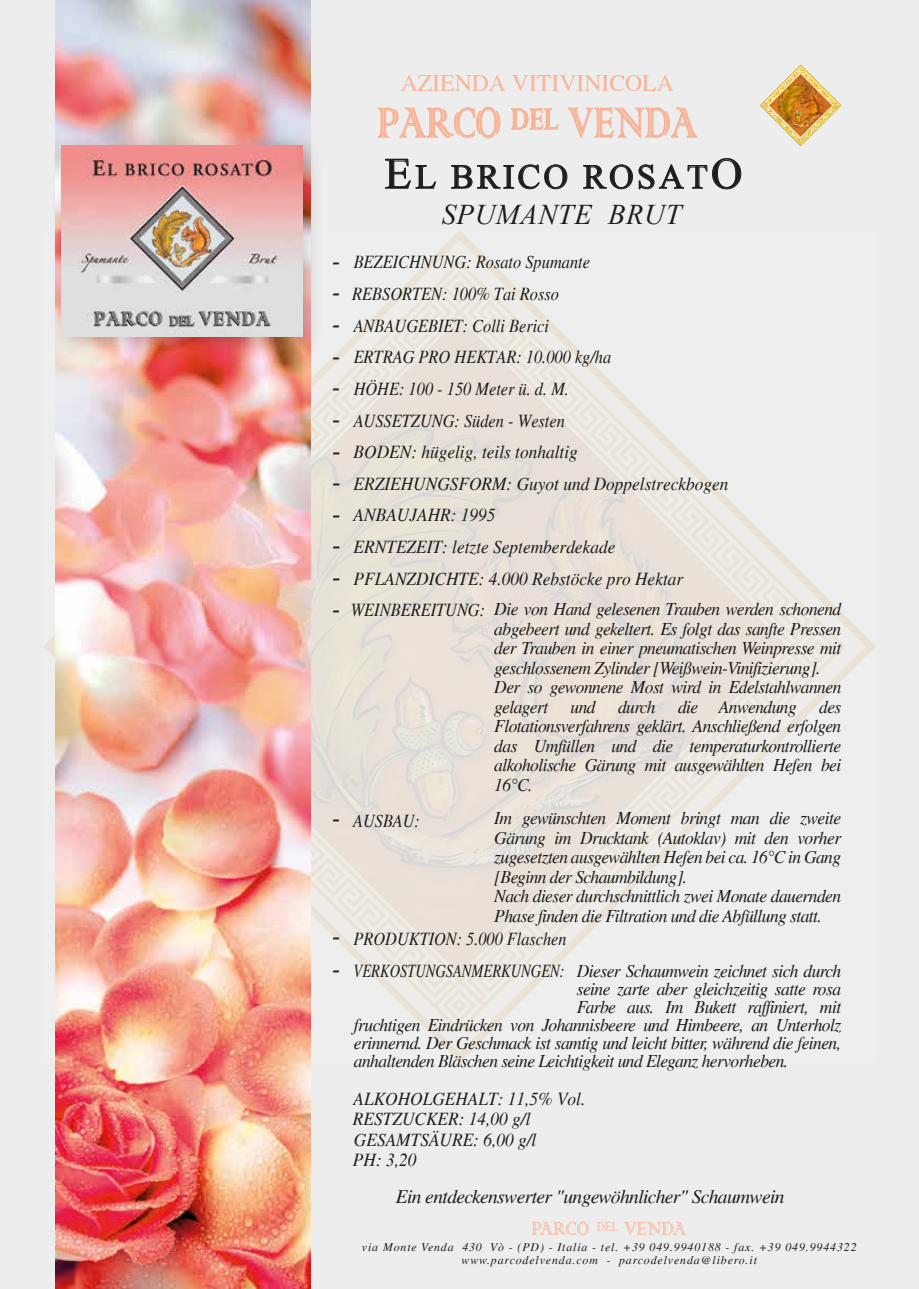
<style>
.page{position:relative;width:919px;height:1289px;background:#fff}
.page>*{position:absolute;margin:0;border:0;box-sizing:border-box;transform-origin:0 0}
.t1{font:56.25px "Colonna";color:#f7b396;scale:.7 1}
.t2{font:34.2px "Times New Roman";letter-spacing:.09em;color:#1d1d1b}
.t3{font:italic 28.5px "Times New Roman";letter-spacing:.02em;color:#1d1d1b}
.t4{font:25.05px "Colonna";color:#f7b396;scale:.76 1}
.t5{font:23.7px "Times";color:#f7b396}
.t6{font:italic 19.5px "Times";letter-spacing:-.03em;color:#1d1d1b}
.t7{font:italic 18.6px/20.4px "Times";color:#1d1d1b;scale:.93 1}
.t8{font:italic 18.6px "Times";color:#1d1d1b;scale:.88 1}
.t9{font:italic 18.6px "Times";color:#1d1d1b;scale:.87 1}
.t10{font:italic 18.6px "Times";color:#1d1d1b;scale:.77 1}
.t11{font:italic 18.3px/19.5px "Times";letter-spacing:-.03em;color:#1d1d1b;scale:.95 1}
.t12{font:italic 12px/13.5px "Times";letter-spacing:.075em;color:#1d1d1b;text-align:center}
.s1{font-size:39.3px}
.s2{font-size:43.5px}
.s3{font-size:29.85px}
</style>
<div class="page">
<div style="left:0;top:0;width:918px;height:1288px;background:#ededed"></div>
<img style="left:43px;top:231px;width:832px;height:831px">
<img style="left:56px;top:0;width:254px;height:1288px">
<img style="left:43px;top:127px;width:286px;height:237px">
<img style="left:62px;top:146px;width:241px;height:191px">
<svg style="left:759px;top:64px;width:82px;height:82px"></svg>
<img style="left:778px;top:84px;width:44px;height:41px">
<svg style="left:378px;top:107px;width:122px;height:31px"></svg>
<svg style="left:511px;top:108px;width:47px;height:22px"></svg>
<svg style="left:568px;top:108px;width:129px;height:30px"></svg>
<svg style="left:385px;top:159px;width:51px;height:30px"></svg>
<svg style="left:451px;top:165px;width:116px;height:24px"></svg>
<svg style="left:583px;top:165px;width:49px;height:24px"></svg>
<svg style="left:638px;top:158px;width:103px;height:31px"></svg>
<p class="t5" style="left:400px;top:70px;width:275px">AZIENDA VITIVINICOLA</p>
<h1 class="t1" style="left:377px;top:86px;width:459px">PARCO <span class="s1">DEL</span> VENDA</h1>
<h2 class="t2" style="left:384px;top:154px;width:359px"><span class="s2">E</span>L BRICO ROSAT<span class="s2">O</span></h2>
<h3 class="t3" style="left:441px;top:195px;width:241px">SPUMANTE BRUT</h3>
<p class="t8" style="left:332px;top:252px;width:295px"><span class="s3">-</span> BEZEICHNUNG: Rosato Spumante</p>
<p class="t8" style="left:332px;top:283px;width:259px"><span class="s3">-</span> REBSORTEN: 100% Tai Rosso</p>
<p class="t8" style="left:332px;top:315px;width:248px"><span class="s3">-</span> ANBAUGEBIET: Colli Berici</p>
<p class="t8" style="left:332px;top:347px;width:319px"><span class="s3">-</span> ERTRAG PRO HEKTAR: 10.000 kg/ha</p>
<p class="t8" style="left:332px;top:378px;width:271px"><span class="s3">-</span> HÖHE: 100 - 150 Meter ü. d. M.</p>
<p class="t8" style="left:332px;top:410px;width:266px"><span class="s3">-</span> AUSSETZUNG: Süden - Westen</p>
<p class="t7" style="left:332px;top:442px;width:266px"><span class="s3">-</span> BODEN: hügelig, teils tonhaltig</p>
<p class="t7" style="left:332px;top:473px;width:428px"><span class="s3">-</span> ERZIEHUNGSFORM: Guyot und Doppelstreckbogen</p>
<p class="t7" style="left:332px;top:505px;width:177px"><span class="s3">-</span> ANBAUJAHR: 1995</p>
<p class="t7" style="left:332px;top:536px;width:306px"><span class="s3">-</span> ERNTEZEIT: letzte Septemberdekade</p>
<p class="t7" style="left:332px;top:568px;width:379px"><span class="s3">-</span> PFLANZDICHTE: 4.000 Rebstöcke pro Hektar</p>
<p class="t8" style="left:332px;top:599px;width:176px"><span class="s3">-</span> WEINBEREITUNG:</p>
<p class="t11" style="left:494px;top:599px;width:367px">Die von Hand gelesenen Trauben werden schonend abgebeert und gekeltert. Es folgt das sanfte Pressen der Trauben in einer pneumatischen Weinpresse mit geschlossenem Zylinder [Weißwein-Vinifizierung].<br>Der so gewonnene Most wird in Edelstahlwannen gelagert und durch die Anwendung des Flotationsverfahrens geklärt. Anschließend erfolgen das Umfüllen und die temperaturkontrollierte alkoholische Gärung mit ausgewählten Hefen bei 16°C.</p>
<p class="t11" style="left:494px;top:808px;width:366px">Im gewünschten Moment bringt man die zweite Gärung im Drucktank (Autoklav) mit den vorher zugesetzten ausgewählten Hefen bei ca. 16°C in Gang [Beginn der Schaumbildung].<br>Nach dieser durchschnittlich zwei Monate dauernden Phase finden die Filtration und die Abfüllung statt.</p>
<p class="t11" style="left:576px;top:961px;width:280px">Dieser Schaumwein zeichnet sich durch</p>
<p class="t11" style="left:576px;top:979px;width:280px">seine zarte aber gleichzeitig satte rosa</p>
<p class="t11" style="left:576px;top:997px;width:280px">Farbe aus. Im Bukett raffiniert, mit</p>
<p class="t11" style="left:354px;top:1015px;width:514px">fruchtigen Eindrücken von Johannisbeere und Himbeere, an Unterholz</p>
<p class="t11" style="left:354px;top:1033px;width:514px">erinnernd. Der Geschmack ist samtig und leicht bitter, während die feinen,</p>
<p class="t11" style="left:354px;top:1051px;width:458px">anhaltenden Bläschen seine Leichtigkeit und Eleganz hervorheben.</p>
<p class="t9" style="left:332px;top:810px;width:103px"><span class="s3">-</span> AUSBAU:</p>
<p class="t9" style="left:332px;top:928px;width:271px"><span class="s3">-</span> PRODUKTION: 5.000 Flaschen</p>
<p class="t10" style="left:332px;top:960px;width:304px"><span class="s3">-</span> VERKOSTUNGSANMERKUNGEN:</p>
<p class="t7" style="left:353px;top:1088px;width:251px">ALKOHOLGEHALT: 11,5% Vol.<br>RESTZUCKER: 14,00 g/l<br>GESAMTSÄURE: 6,00 g/l<br>PH: 3,20</p>
<p class="t6" style="left:395px;top:1185px;width:390px">Ein entdeckenswerter "ungewöhnlicher" Schaumwein</p>
<p class="t12" style="left:362px;top:1239px;width:496px">via Monte Venda 430 Vò - (PD) - Italia - tel. +39 049.9940188 - fax. +39 049.9944322 www.parcodelvenda.com - parcodelvenda@libero.it</p>
<h3 class="t4" style="left:531px;top:1212px;width:205px">PARCO <sup>DEL</sup> VENDA</h3>
</div>
